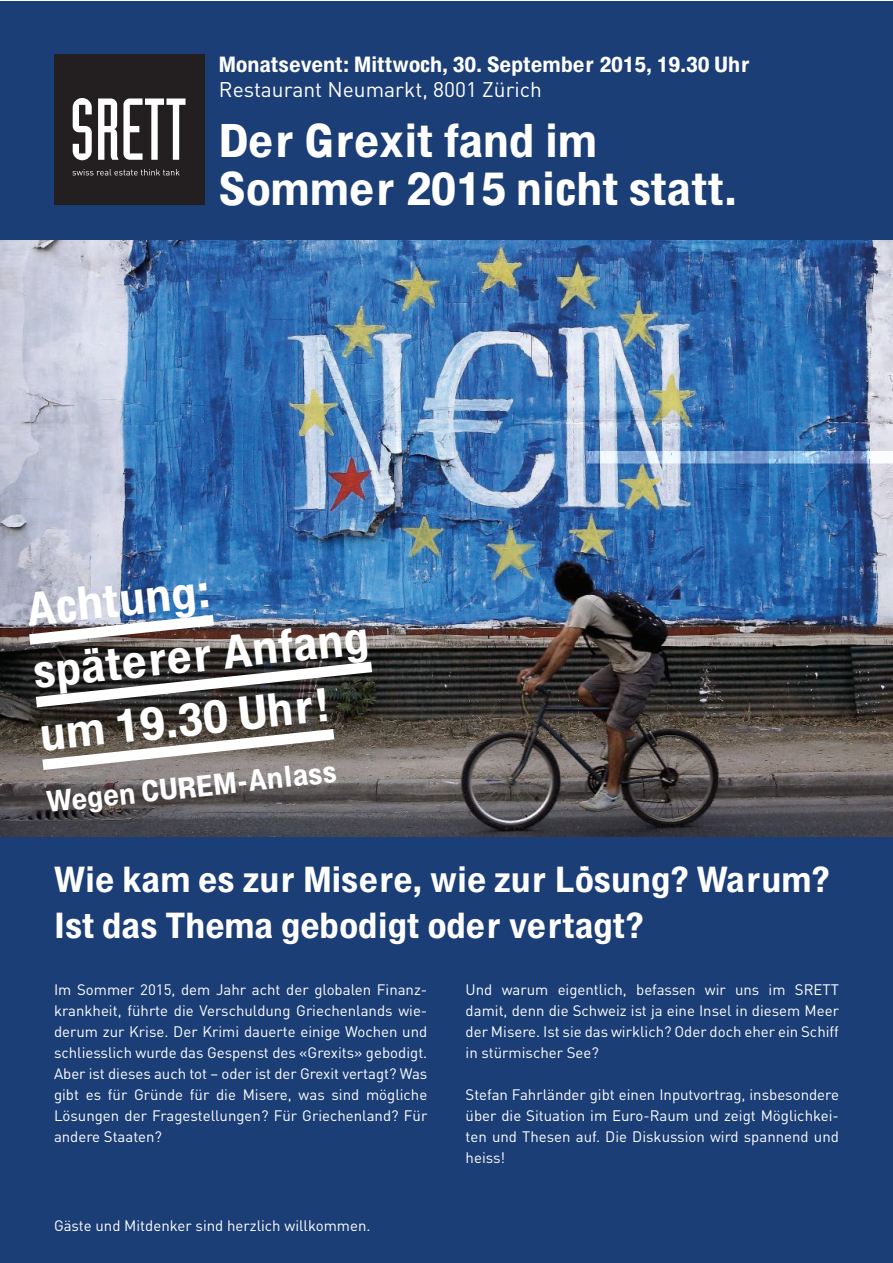
<style>
.page{position:relative;width:893px;height:1263px;background:#fff}
.page>*{position:absolute;margin:0;border:0;box-sizing:border-box;transform-origin:0 0}
.t1{font:45px/48px "Helvetica LTMM 534 1000";letter-spacing:.025em;color:#fff}
.t2{font:45px "Helvetica LTMM 600 800";color:#fff}
.t3{font:45px "Helvetica LTMM 534 933";color:#fff}
.t4{font:34.5px "Helvetica LTMM 534 933";color:#fff}
.t5{font:34.5px "Helvetica LTMM 534 1000";color:#fff}
.t6{font:28.5px "Helvetica LTMM 534 933";color:#fff}
.t7{font:21px "Helvetica LTMM 534 1000";color:#fff}
.t8{font:21px "DIN";color:#fff}
.t9{font:15px/21px "DIN";color:#fff;text-align:justify}
.s1{font-family:"Helvetica LTMM 600 734"}
.s2{font-family:"Helvetica LTMM 600 800"}
.s3{font-family:"Helvetica LTMM 534 933"}
.s4{font-family:"Helvetica LTMM 534 800"}
.s5{font-family:"Helvetica LTMM 534 867"}
.s6{font-family:"Helvetica LTMM 734 201"}
.s7{font-family:"Helvetica LTMM 734 134"}
.s8{font-family:"Helvetica LTMM 600 667"}
.s9{font-family:"Helvetica LTMM 534 1000"}
</style>
<div class="page">
<div style="left:0;top:1px;width:892px;height:1262px;background:#1b3e76"></div>
<div style="left:54px;top:54px;width:150px;height:150px;background:#231f20"></div>
<svg style="left:73px;top:98px;width:19px;height:62px"></svg>
<svg style="left:98px;top:98px;width:88px;height:62px"></svg>
<svg style="left:72px;top:169px;width:108px;height:6px"></svg>
<img style="left:0;top:240px;width:892px;height:597px">
<img style="left:18px;top:609px;width:365px;height:105px">
<svg style="left:31px;top:723px;width:314px;height:53px;background:#89837d"></svg>
<h3 class="t7" style="left:219px;top:51px;width:532px"><span class="s1">M</span><span class="s2">o</span><span class="s3">n</span><span class="s4">a</span>t<span class="s4">s</span>e<span class="s3">v</span>e<span class="s3">n</span>t: <span class="s1">M</span><span class="s5">i</span>tt<span class="s5">w</span><span class="s2">o</span><span class="s6">c</span><span class="s3">h</span><span class="s1">,</span> <span class="s2">30</span><span class="s7">.</span> <span class="s1">S</span>e<span class="s5">p</span>te<span class="s3">m</span><span class="s5">b</span>er <span class="s2">2015</span><span class="s1">,</span> <span class="s2">19</span><span class="s7">.</span><span class="s2">30</span> <span class="s1">U</span><span class="s3">h</span>r</h3>
<h3 class="t8" style="left:219px;top:76px;width:324px">Restaurant Neumarkt, 8001 Zürich</h3>
<h1 class="t1" style="left:219px;top:114px;width:520px"><span class="s2">D</span>er <span class="s8">G</span>re<span class="s3">x</span><span class="s5">i</span>t f<span class="s4">a</span><span class="s3">n</span><span class="s5">d i</span><span class="s3">m<br></span><span class="s1">S</span><span class="s2">o</span><span class="s3">mm</span>er <span class="s2">2015</span> <span class="s3">n</span><span class="s5">i</span><span class="s6">c</span><span class="s3">h</span>t <span class="s4">s</span>t<span class="s4">a</span>tt<span class="s7">.</span></h1>
<h1 class="t3" style="left:24px;top:582px;width:186px;rotate:-6deg"><span class="s5">A</span><span class="s6">c</span>h<span class="s9">t</span>un<span class="s5">g</span><span class="s9">:</span></h1>
<h1 class="t1" style="left:31px;top:646px;width:339px;rotate:-6deg"><span class="s4">s</span><span class="s5">p</span><span class="s4">ä</span>terer <span class="s5">A</span><span class="s3">n</span>f<span class="s4">a</span><span class="s3">n</span><span class="s5">g</span></h1>
<h1 class="t2" style="left:37px;top:707px;width:293px;rotate:-6deg"><span class="s3">um</span> 19<span class="s7">.</span>30 <span class="s1">U</span><span class="s3">h</span><span class="s9">r!</span></h1>
<h3 class="t6" style="left:45px;top:784px;width:293px;rotate:-6deg">W<span class="s9">e</span><span class="s5">g</span><span class="s9">e</span>n <span class="s8">C</span><span class="s1">U</span><span class="s2">R</span>E<span class="s1">M</span><span class="s9">-</span><span class="s5">A</span>n<span class="s9">l</span><span class="s4">ass</span></h3>
<h2 class="t4" style="left:54px;top:858px;width:777px">W<span class="s5">i</span><span class="s9">e</span> k<span class="s4">a</span>m <span class="s9">e</span><span class="s4">s</span> <span class="s9">z</span>u<span class="s9">r</span> <span class="s1">M</span><span class="s5">i</span><span class="s4">s</span><span class="s9">ere</span><span class="s1">,</span> <span class="s5">wi</span><span class="s9">e z</span>u<span class="s9">r</span> L<span class="s2">ö</span><span class="s4">s</span>un<span class="s5">g</span><span class="s4">?</span> W<span class="s4">a</span><span class="s9">r</span>um<span class="s4">?</span></h2>
<h2 class="t5" style="left:54px;top:904px;width:591px"><span class="s4">Is</span>t <span class="s5">d</span><span class="s4">as T</span><span class="s3">h</span>e<span class="s3">m</span><span class="s4">a</span> <span class="s5">g</span>e<span class="s5">b</span><span class="s2">o</span><span class="s5">dig</span>t <span class="s2">o</span><span class="s5">d</span>er <span class="s3">v</span>ert<span class="s4">a</span><span class="s5">g</span>t<span class="s4">?</span></h2>
<p class="t9" style="left:54px;top:979px;width:375px">Im Sommer 2015, dem Jahr acht der globalen Finanz&shy;krankheit, führte die Verschuldung Griechenlands wie&shy;derum zur Krise. Der Krimi dauerte einige Wochen und schliesslich wurde das Gespenst des «Grexits» gebodigt.<br>Aber ist dieses auch tot – oder ist der Grexit vertagt? Was gibt es für Gründe für die Misere, was sind mögliche Lösungen der Fragestellungen? Für Griechenland? Für andere Staaten?</p>
<p class="t9" style="left:466px;top:979px;width:375px">Und warum eigentlich, befassen wir uns im SRETT damit, denn die Schweiz ist ja eine Insel in diesem Meer der Misere. Ist sie das wirklich? Oder doch eher ein Schiff in stürmischer See?</p>
<p class="t9" style="left:466px;top:1084px;width:375px">Stefan Fahrländer gibt einen Inputvortrag, insbesondere über die Situation im Euro-Raum und zeigt Möglichkei&shy;ten und Thesen auf. Die Diskussion wird spannend und heiss!</p>
<p class="t9" style="left:54px;top:1215px;width:318px">Gäste und Mitdenker sind herzlich willkommen.</p>
</div>
